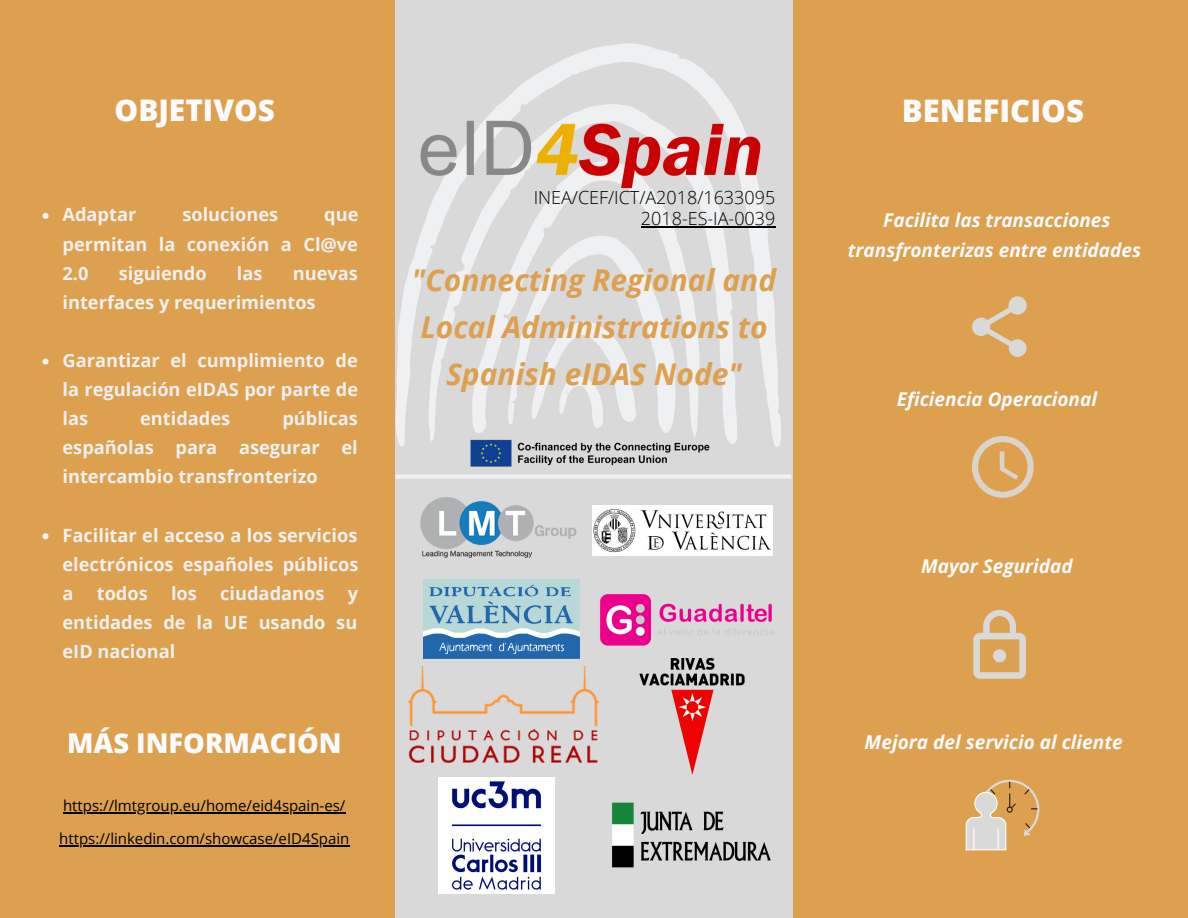
<style>
.page{position:relative;width:1188px;height:918px;background:#dda04f}
.page>*{position:absolute;margin:0;border:0;box-sizing:border-box;transform-origin:0 0}
.t1{font:800 31.05px "Open Sans";color:#fbfcff}
.t2{font:italic 700 30px/47.2px "Open Sans";color:#dda04f;text-align:center}
.t3{font:800 29.85px "Open Sans";color:#fbfcff}
.t4{font:800 27.3px "Open Sans";color:#fbfcff}
.t5{font:italic 700 19.05px/30.3px "Open Sans";color:#fbfcff;text-align:center}
.t6{font:700 18.3px/29.1px "Open Sans";color:#eff0f2;text-align:justify}
.t7{font:300 18px/21.1px "Open Sans";color:#000;text-align:right}
.t8{font:15px "Open Sans";color:#000}
</style>
<div class="page">
<div style="left:395px;top:0;width:398px;height:918px;background:#d9d9d9"></div>
<svg style="left:395px;top:43px;width:386px;height:404px"></svg>
<svg style="left:428px;top:208px;width:309px;height:237px"></svg>
<svg style="left:471px;top:208px;width:229px;height:222px"></svg>
<svg style="left:508px;top:235px;width:169px;height:195px"></svg>
<img style="left:395px;top:92px;width:386px;height:116px">
<img style="left:420px;top:497px;width:157px;height:61px">
<img style="left:612px;top:802px;width:159px;height:66px">
<img style="left:409px;top:666px;width:183px;height:97px">
<img style="left:593px;top:506px;width:180px;height:49px">
<img style="left:600px;top:594px;width:173px;height:52px">
<img style="left:439px;top:777px;width:116px;height:116px">
<img style="left:592px;top:658px;width:153px;height:116px">
<img style="left:423px;top:579px;width:157px;height:79px">
<svg style="left:395px;top:475px;width:397px;height:4px"></svg>
<svg style="left:42px;top:213px;width:7px;height:6px"></svg>
<svg style="left:42px;top:359px;width:7px;height:6px"></svg>
<svg style="left:42px;top:533px;width:7px;height:6px"></svg>
<hr style="left:63px;top:813px;width:282px;height:1px;background:#000">
<svg style="left:972px;top:296px;width:55px;height:61px"></svg>
<svg style="left:973px;top:610px;width:53px;height:69px"></svg>
<svg style="left:965px;top:780px;width:74px;height:71px"></svg>
<img style="left:460px;top:430px;width:266px;height:46px">
<svg style="left:972px;top:436px;width:62px;height:62px"></svg>
<hr style="left:641px;top:227px;width:135px;height:1px;background:#000">
<hr style="left:59px;top:845px;width:290px;height:2px;background:#000">
<h3 class="t3" style="left:115px;top:89px;width:162px">OBJETIVOS</h3>
<p class="t6" style="left:63px;top:200px;width:75px">Adaptar</p>
<p class="t6" style="left:182px;top:200px;width:97px">soluciones</p>
<p class="t6" style="left:63px;top:200px;width:297px;text-indent:262px">que permitan la conexión a Cl@ve 2.0</p>
<p class="t6" style="left:119px;top:258px;width:90px">siguiendo</p>
<p class="t6" style="left:237px;top:258px;width:27px">las</p>
<p class="t6" style="left:63px;top:258px;width:297px;text-indent:230px">nuevas interfaces y requerimientos</p>
<p class="t6" style="left:63px;top:345px;width:297px">Garantizar el cumplimiento de la regulación eIDAS por parte de las</p>
<p class="t6" style="left:63px;top:404px;width:297px;text-indent:220px">públicas españolas para asegurar el intercambio transfronterizo</p>
<p class="t6" style="left:140px;top:404px;width:92px">entidades</p>
<p class="t6" style="left:63px;top:520px;width:297px">Facilitar el acceso a los servicios electrónicos españoles públicos a</p>
<p class="t6" style="left:97px;top:578px;width:53px">todos</p>
<p class="t6" style="left:171px;top:578px;width:27px">los</p>
<p class="t6" style="left:220px;top:578px;width:106px">ciudadanos</p>
<p class="t6" style="left:63px;top:578px;width:297px;text-indent:285px">y entidades de la UE usando su eID nacional</p>
<h3 class="t4" style="left:67px;top:723px;width:276px">MÁS INFORMACIÓN</h3>
<p class="t8" style="left:63px;top:795px;width:284px">https://lmtgroup.eu/home/eid4spain-es/</p>
<p class="t8" style="left:59px;top:828px;width:292px">https://linkedin.com/showcase/eID4Spain</p>
<p class="t7" style="left:534px;top:187px;width:243px">INEA/CEF/ICT/A2018/1633095<br>2018-ES-IA-0039</p>
<h2 class="t2" style="left:412px;top:256px;width:366px">"Connecting Regional and<br>Local Administrations to<br>Spanish eIDAS Node"</h2>
<h1 class="t1" style="left:902px;top:89px;width:184px">BENEFICIOS</h1>
<p class="t5" style="left:848px;top:204px;width:295px">Facilita las transacciones transfronterizas entre entidades</p>
<p class="t5" style="left:897px;top:384px;width:202px">Eficiencia Operacional</p>
<p class="t5" style="left:921px;top:550px;width:153px">Mayor Seguridad</p>
<p class="t5" style="left:865px;top:726px;width:260px">Mejora del servicio al cliente</p>
</div>
